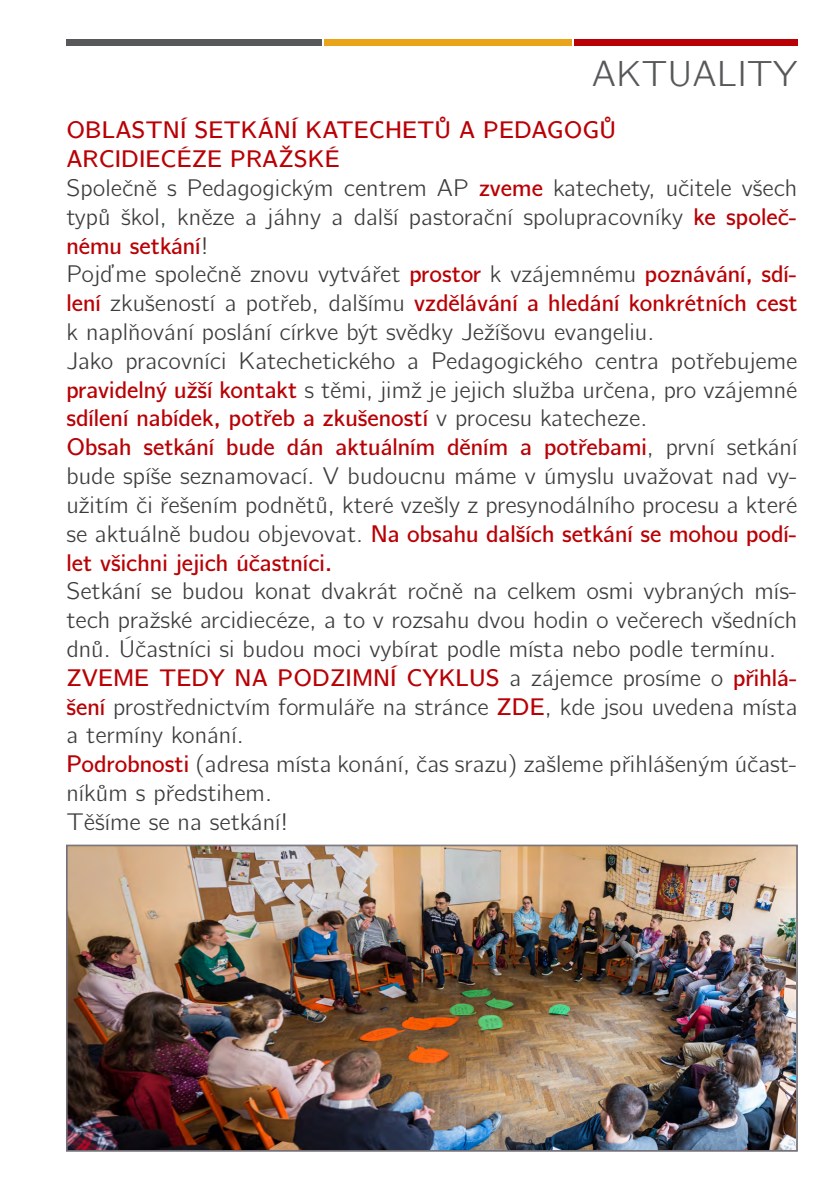
<style>
.page{position:relative;width:840px;height:1191px;background:#fff}
.page>*{position:absolute;margin:0;border:0;box-sizing:border-box;transform-origin:0 0}
.t1{font:36px "CMU Bright";color:#57585a}
.t2{font:24px/28.8px "CMU Bright";color:#3d3d3f}
.t3{font:600 24px "CMU Bright";color:#b90005}
.s1{font-weight:600;color:#b90005}
</style>
<div class="page">
<div style="left:66px;top:40px;width:255px;height:6px;background:#57585a"></div>
<div style="left:573px;top:40px;width:224px;height:6px;background:#b90005"></div>
<div style="left:324px;top:40px;width:247px;height:6px;background:#eaa419"></div>
<img style="left:66px;top:845px;width:731px;height:306px">
<h1 class="t1" style="left:591px;top:41px;width:207px">AKTUALITY</h1>
<p class="t3" style="left:66px;top:109px;width:51px">Oblast</p>
<p class="t3" style="left:163px;top:109px;width:48px">ní setká</p>
<p class="t3" style="left:274px;top:109px;width:49px">ní katechet</p>
<p class="t3" style="left:434px;top:109px;width:66px">ů a peda</p>
<p class="t3" style="left:546px;top:109px;width:70px">gogů</p>
<p class="t2" style="left:66px;top:142px;width:732px"><span class="s1">Arcidiecéze pražské<br></span>Společně s Pedagogickým centrem AP <span class="s1">zveme</span> katechety, učitele všech typů škol, kněze a jáhny a další pastorační spolupracovníky <span class="s1">ke společ&shy;nému setkání</span>!<br>Pojďme společně znovu vytvářet <span class="s1">prostor</span> k vzájemnému <span class="s1">poznávání, sdí&shy;lení</span> zkušeností a potřeb, dalšímu <span class="s1">vzdělávání a hledání konkrétních cest </span>k naplňování poslání církve být svědky Ježíšovu evangeliu.<br>Jako pracovníci Katechetického a Pedagogického centra potřebujeme <span class="s1">pravidelný užší kontakt</span> s těmi, jimž je jejich služba určena, pro vzájemné <span class="s1">sdílení nabídek, potřeb a zkušeností</span> v procesu katecheze.<br><span class="s1">Obsah setkání bude dán aktuálním děním a potřebami</span>, první setkání bude spíše seznamovací. V budoucnu máme v úmyslu uvažovat nad vy&shy;užitím či řešením podnětů, které vzešly z presynodálního procesu a které se aktuálně budou objevovat. <span class="s1">Na obsahu dalších setkání se mohou podí&shy;let všichni jejich účastníci.</span></p>
<p class="t2" style="left:66px;top:574px;width:732px">Setkání se budou konat dvakrát ročně na celkem osmi vybraných mís&shy;tech pražské arcidiecéze, a to v rozsahu dvou hodin o večerech všedních dnů. Účastníci si budou moci vybírat podle místa nebo podle termínu.<br><span class="s1">ZVEME TEDY NA PODZI MNÍ CYKLUS</span> a zájemce prosíme o <span class="s1">přihlá&shy;šení</span> prostřednictvím formuláře na stránce <span class="s1">ZDE</span>, kde jsou uvedena místa a termíny konání.<br><span class="s1">Podrobnosti</span> (adresa místa konání, čas srazu) zašleme přihlášeným účast&shy;níkům s předstihem.<br>Těšíme se na setkání!</p>
</div>
